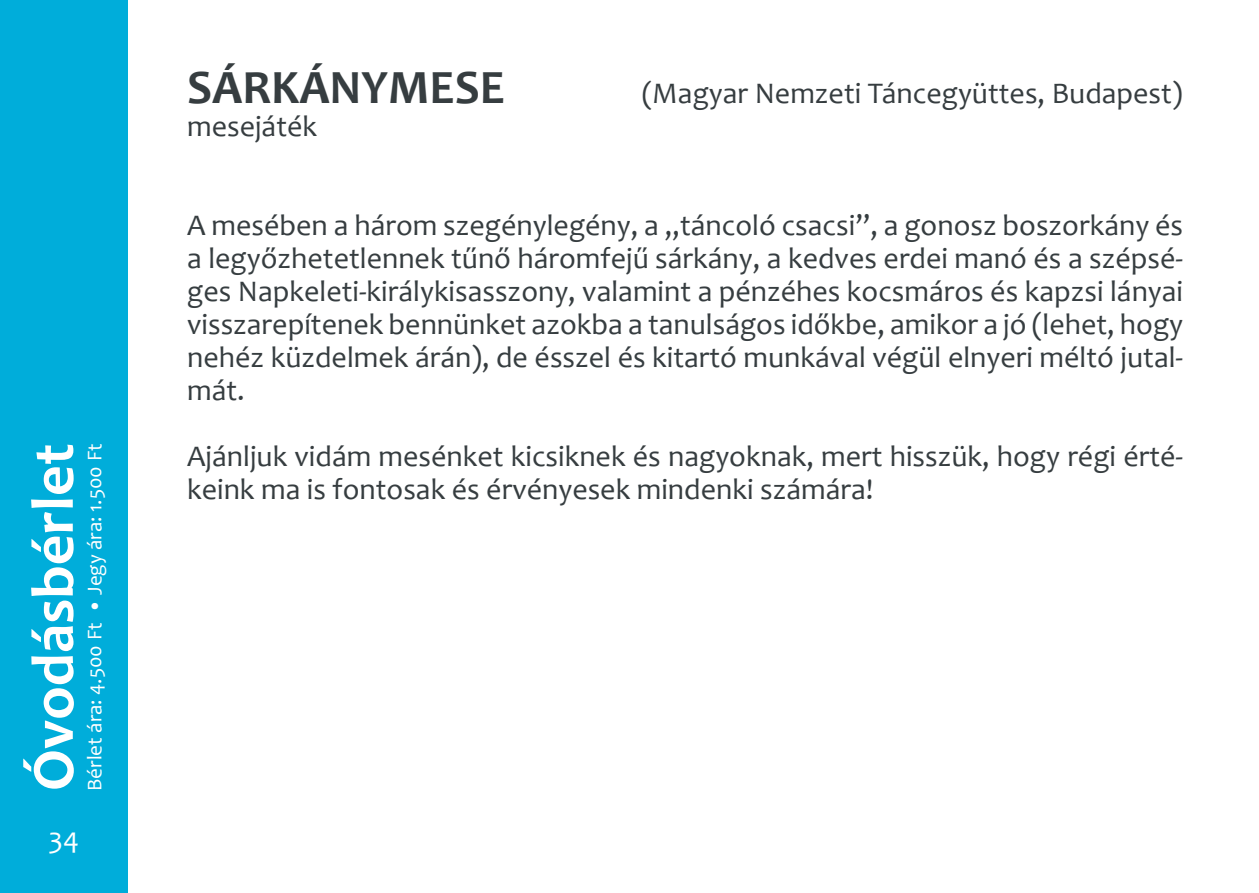
<style>
.page{position:relative;width:1259px;height:893px;background:#fff}
.page>*{position:absolute;margin:0;border:0;box-sizing:border-box;transform-origin:0 0}
.t1{font:700 60px "Candara";color:#fff}
.t2{font:700 48px "Candara";color:#363d40}
.t3{font:30px/33px "Candara";color:#363d40;text-align:justify}
.t4{font:30px "Candara";color:#fff}
.t5{font:21px "Candara";color:#fff}
</style>
<div class="page">
<div style="left:0;top:0;width:128px;height:893px;background:#00adda"></div>
<h1 class="t1" style="left:16px;top:791px;width:349px;rotate:-90deg">Óvodásbérlet</h1>
<p class="t5" style="left:82px;top:791px;width:349px;rotate:-90deg">Bérlet ára: 4.500 Ft • Jegy ára: 1.500 Ft</p>
<p class="t4" style="left:48px;top:819px;width:32px">34</p>
<h2 class="t2" style="left:187px;top:57px;width:320px">SÁRKÁNYMESE</h2>
<p class="t3" style="left:187px;top:109px;width:131px">mesejáték</p>
<p class="t3" style="left:642px;top:77px;width:542px">(Magyar Nemzeti Táncegyüttes, Budapest)</p>
<p class="t3" style="left:187px;top:208px;width:997px">A mesében a három szegénylegény, a „táncoló csacsi”, a gonosz boszorkány és a legyőzhetetlennek tűnő háromfejű sárkány, a kedves erdei manó és a szépsé&shy;ges Napkeleti-királykisasszony, valamint a pénzéhes kocsmáros és kapzsi lányai visszarepítenek bennünket azokba a tanulságos időkbe, amikor a jó (lehet, hogy nehéz küzdelmek árán), de ésszel és kitartó munkával végül elnyeri méltó jutal&shy;mát.</p>
<p class="t3" style="left:187px;top:439px;width:997px">Ajánljuk vidám mesénket kicsiknek és nagyoknak, mert hisszük, hogy régi érté&shy;keink ma is fontosak és érvényesek mindenki számára!</p>
</div>
